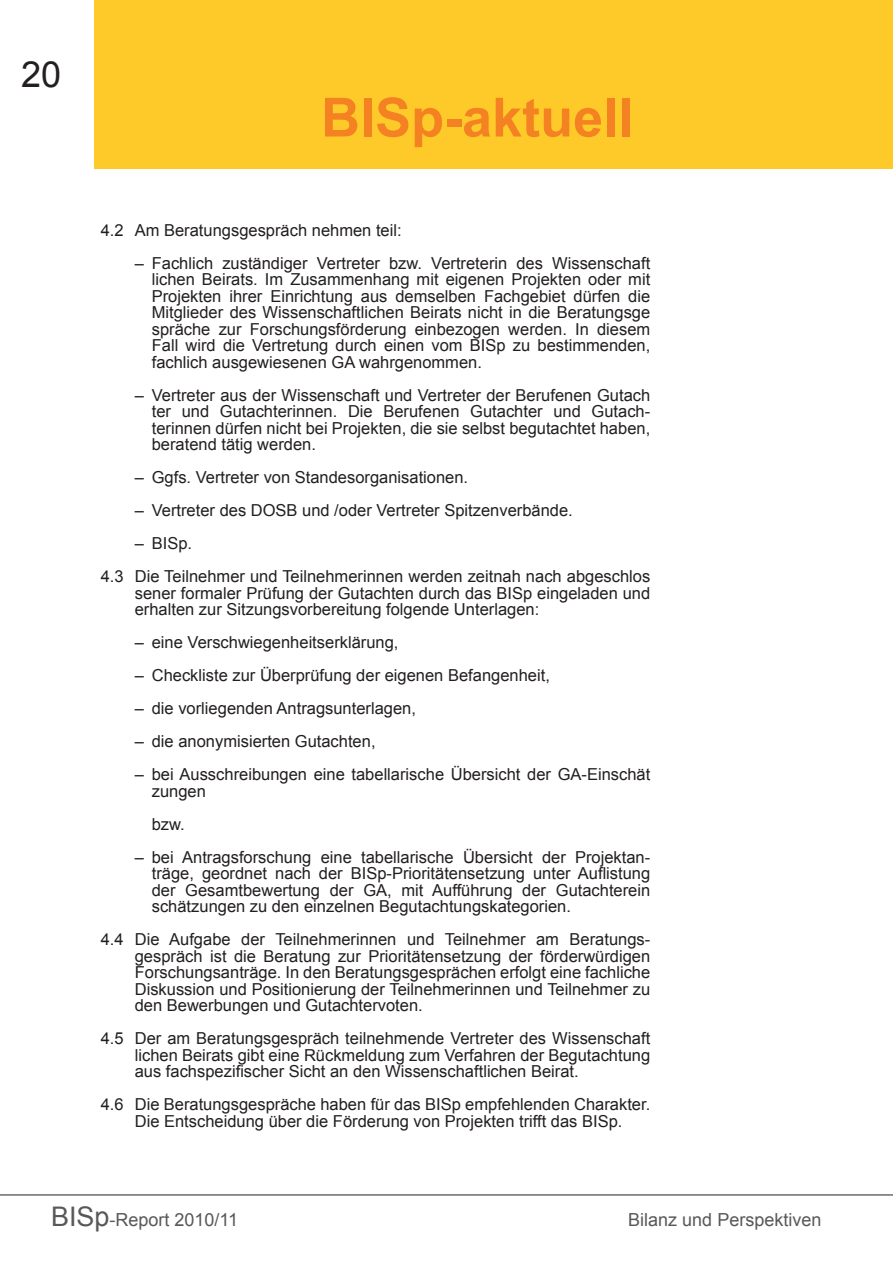
<style>
.page{position:relative;width:893px;height:1263px;background:#fff}
.page>*{position:absolute;margin:0;border:0;box-sizing:border-box;transform-origin:0 0}
.t1{font:700 54px "Arial";color:#f48223}
.t2{font:36px "Arial";color:#231f20}
.t3{font:18px "Arial";color:#57585a}
.Fließtext{font:16.5px/16.5px "Arial";color:#231f20;text-align:justify}
.s1{font-size:27px}
</style>
<div class="page">
<hr style="left:0;top:1194px;width:893px;height:1px;background:#231f20">
<div style="left:94px;top:0;width:799px;height:169px;background:#feca29"></div>
<h2 class="t2" style="left:21px;top:51px;width:42px">20</h2>
<h1 class="t1" style="left:321px;top:82px;width:314px">BISp-aktuell</h1>
<p class="Fließtext" style="left:101px;top:222px;width:302px">4.2 Am Beratungsgespräch nehmen teil:</p>
<p class="Fließtext" style="left:152px;top:255px;width:500px;text-indent:-17px">– Fachlich zuständiger Vertreter bzw. Vertreterin des Wissenschaft lichen Beirats. Im Zusammenhang mit eigenen Projekten oder mit Projekten ihrer Einrichtung aus demselben Fachgebiet dürfen die Mitglieder des Wissenschaftlichen Beirats nicht in die Beratungsge spräche zur Forschungsförderung einbezogen werden. In diesem Fall wird die Vertretung durch einen vom BISp zu bestimmenden, fachlich ausgewiesenen GA wahrgenommen.</p>
<p class="Fließtext" style="left:152px;top:387px;width:500px;text-indent:-17px">– Vertreter aus der Wissenschaft und Vertreter der Berufenen Gutach ter und Gutachterinnen. Die Berufenen Gutachter und Gutach&shy;terinnen dürfen nicht bei Projekten, die sie selbst begutachtet haben, beratend tätig werden.</p>
<p class="Fließtext" style="left:135px;top:469px;width:335px">– Ggfs. Vertreter von Standesorganisationen.</p>
<p class="Fließtext" style="left:135px;top:502px;width:439px">– Vertreter des DOSB und /oder Vertreter Spitzenverbände.</p>
<p class="Fließtext" style="left:135px;top:535px;width:59px">– BISp.</p>
<p class="Fließtext" style="left:135px;top:568px;width:517px;text-indent:-34px">4.3 Die Teilnehmer und Teilnehmerinnen werden zeitnah nach abgeschlos sener formaler Prüfung der Gutachten durch das BISp eingeladen und erhalten zur Sitzungsvorbereitung folgende Unterlagen:</p>
<p class="Fließtext" style="left:135px;top:634px;width:265px">– eine Verschwiegenheitserklärung,</p>
<p class="Fließtext" style="left:135px;top:667px;width:417px">– Checkliste zur Überprüfung der eigenen Befangenheit,</p>
<p class="Fließtext" style="left:135px;top:700px;width:283px">– die vorliegenden Antragsunterlagen,</p>
<p class="Fließtext" style="left:135px;top:733px;width:242px">– die anonymisierten Gutachten,</p>
<p class="Fließtext" style="left:152px;top:766px;width:500px;text-indent:-17px">– bei Ausschreibungen eine tabellarische Übersicht der GA-Einschät zungen</p>
<p class="Fließtext" style="left:152px;top:816px;width:35px">bzw.</p>
<p class="Fließtext" style="left:152px;top:849px;width:500px;text-indent:-17px">– bei Antragsforschung eine tabellarische Übersicht der Projektan&shy;träge, geordnet nach der BISp-Prioritätensetzung unter Auflistung der Gesamtbewertung der GA, mit Aufführung der Gutachterein schätzungen zu den einzelnen Begutachtungskategorien.</p>
<p class="Fließtext" style="left:135px;top:931px;width:517px;text-indent:-34px">4.4 Die Aufgabe der Teilnehmerinnen und Teilnehmer am Beratungs&shy;gespräch ist die Beratung zur Prioritätensetzung der förderwürdigen Forschungsanträge. In den Beratungsgesprächen erfolgt eine fachliche Diskussion und Positionierung der Teilnehmerinnen und Teilnehmer zu den Bewerbungen und Gutachtervoten.</p>
<p class="Fließtext" style="left:135px;top:1030px;width:517px;text-indent:-34px">4.5 Der am Beratungsgespräch teilnehmende Vertreter des Wissenschaft lichen Beirats gibt eine Rückmeldung zum Verfahren der Begutachtung aus fachspezifischer Sicht an den Wissenschaftlichen Beirat.</p>
<p class="Fließtext" style="left:101px;top:1096px;width:551px;text-align:center">4.6 Die Beratungsgespräche haben für das BISp empfehlenden Charakter.<br>Die Entscheidung über die Förderung von Projekten trifft das BISp.</p>
<p class="t3" style="left:51px;top:1207px;width:189px"><span class="s1">BISp</span>-Report 2010/11</p>
<p class="t3" style="left:628px;top:1207px;width:195px">Bilanz und Perspektiven</p>
</div>
